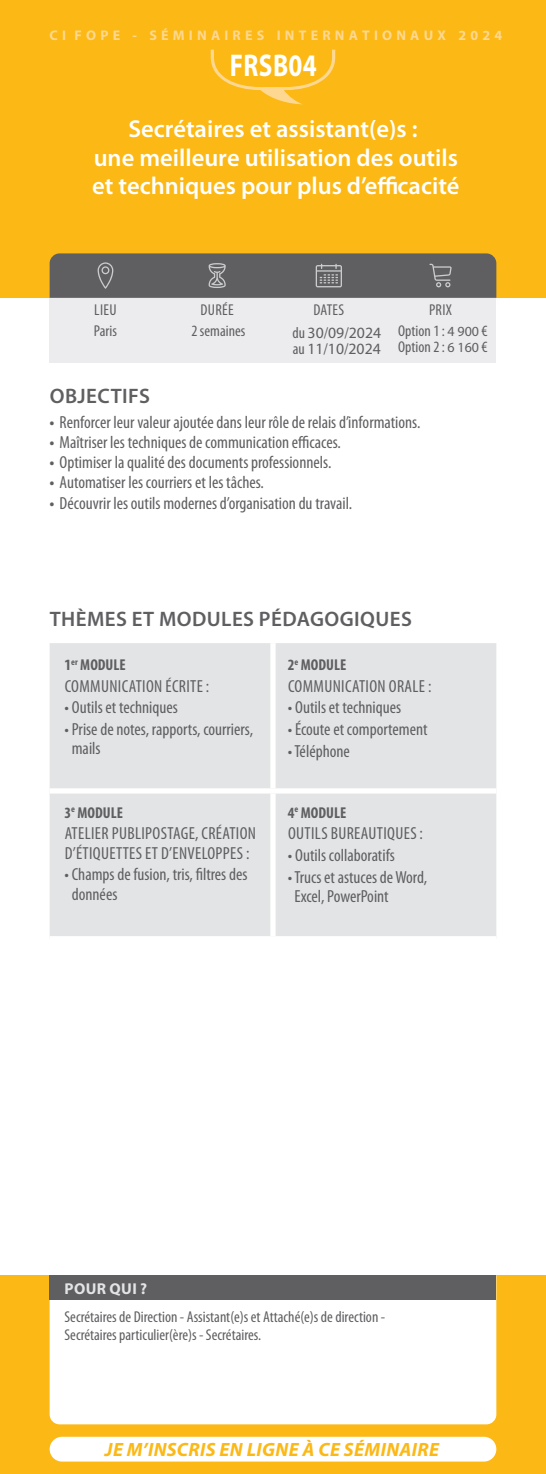
<style>
.page{position:relative;width:546px;height:1474px;background:#fff}
.page>*{position:absolute;margin:0;border:0;box-sizing:border-box;transform-origin:0 0}
.t1{font:700 31.5px "Myriad Pro";letter-spacing:.02em;color:#fff;scale:.8 1}
.t2{font:600 24.5px/28px "Myriad Pro";color:#fff;text-align:center}
.t3{font:600 21px "Myriad Pro";letter-spacing:.02em;color:#5f5f62}
.t4{font:italic 700 19.25px "Myriad Pro";letter-spacing:.02em;color:#fcb814}
.t5{font:condensed 17.5px/19.2px "Myriad Pro";color:#5f5f62}
.t6{font:condensed 17.5px/19.2px "Myriad Pro";letter-spacing:.02em;color:#5f5f62}
.t7{font:condensed 15.75px/21.7px "Myriad Pro";color:#5f5f62}
.t8{font:700 condensed 15.75px "Myriad Pro";color:#5f5f62}
.t9{font:15.75px "Myriad Pro";color:#5f5f62}
.t10{font:700 15.75px "Myriad Pro";letter-spacing:.02em;color:#e3e4e6}
.t11{font:700 14px "Myriad Pro";letter-spacing:.3em;color:#fed890}
.s1{font-stretch:normal}
.s2{font-stretch:condensed}
.s3{font-stretch:normal;font-size:14px}
.s4{font-weight:700}
</style>
<div class="page">
<div style="left:0;top:1275px;width:546px;height:198px;background:#fcb814"></div>
<div style="left:50px;top:298px;width:446px;height:64px;background:#ececee"></div>
<div style="left:50px;top:1300px;width:446px;height:124px;background:#fff"></div>
<div style="left:0;top:0;width:546px;height:298px;background:#fcb814"></div>
<svg style="left:50px;top:253px;width:446px;height:45px;background:#646363"></svg>
<div style="left:50px;top:1275px;width:446px;height:25px;background:#5f5f62"></div>
<div style="left:50px;top:643px;width:446px;height:293px;background:#e3e4e6"></div>
<div style="left:270px;top:643px;width:5px;height:145px;background:#fff"></div>
<div style="left:50px;top:788px;width:223px;height:5px;background:#fff"></div>
<div style="left:273px;top:788px;width:223px;height:5px;background:#fff"></div>
<div style="left:270px;top:793px;width:5px;height:143px;background:#fff"></div>
<svg style="left:211px;top:50px;width:124px;height:54px"></svg>
<div style="left:50px;top:1436px;width:446px;height:25px;background:#fff;border-radius:12px"></div>
<p class="t11" style="left:50px;top:26px;width:454px">CI FOPE - SÉMINAIRES INTERNATIONAUX 2024</p>
<h1 class="t1" style="left:230px;top:45px;width:110px">FRSB04</h1>
<h2 class="t2" style="left:92px;top:116px;width:369px">Secrétaires et assistant(e)s :<br>une meilleure utilisation des outils et techniques pour plus d’efficacité</h2>
<p class="t7" style="left:191px;top:299px;width:55px;text-align:center">DURÉE<br>2 semaines</p>
<p class="t7" style="left:94px;top:299px;width:24px">LIEU<br>Paris</p>
<p class="t7" style="left:292px;top:298px;width:90px;line-height:23.8px;text-indent:21px">DATES<br>du <span class="s1">30</span>/<span class="s1">09</span>/<span class="s1">2024</span></p>
<p class="t9" style="left:293px;top:339px;width:89px"><span class="s2">au</span> 11<span class="s2">/</span>10<span class="s2">/</span>2024</p>
<p class="t7" style="left:398px;top:299px;width:91px;text-align:center">PRIX<br>Option 1 : <span class="s3">4 900</span> €</p>
<p class="t7" style="left:398px;top:336px;width:91px">Option 2 : <span class="s3">6 160</span> €</p>
<p class="t3" style="left:50px;top:384px;width:102px">OBJECTIFS</p>
<p class="t5" style="left:50px;top:413px;width:372px"><span class="s4">•</span> Renforcer leur valeur ajoutée dans leur rôle de relais d’informations.</p>
<p class="t5" style="left:50px;top:433px;width:293px"><span class="s4">•</span> Maîtriser les techniques de communication efficaces.</p>
<p class="t5" style="left:50px;top:453px;width:283px"><span class="s4">•</span> Optimiser la qualité des documents professionnels.</p>
<p class="t5" style="left:50px;top:473px;width:216px"><span class="s4">•</span> Automatiser les courriers et les tâches.</p>
<p class="t5" style="left:50px;top:493px;width:304px"><span class="s4">•</span> Découvrir les outils modernes d’organisation du travail.</p>
<p class="t3" style="left:50px;top:607px;width:363px">THÈMES ET MODULES PÉDAGOGIQUES</p>
<p class="t8" style="left:64px;top:654px;width:63px">1<sup>er</sup> MODULE</p>
<p class="t6" style="left:65px;top:676px;width:146px">COMMUNICATION ÉCRITE :</p>
<p class="t5" style="left:64px;top:698px;width:115px">• Outils et techniques</p>
<p class="t5" style="left:72px;top:720px;width:183px;text-indent:-7px">• Prise de notes, rapports, courriers, mails</p>
<p class="t8" style="left:288px;top:654px;width:60px">2<sup>e</sup> MODULE</p>
<p class="t6" style="left:288px;top:676px;width:145px">COMMUNICATION ORALE :</p>
<p class="t5" style="left:288px;top:698px;width:115px">• Outils et techniques</p>
<p class="t5" style="left:288px;top:720px;width:141px">• Écoute et comportement</p>
<p class="t5" style="left:288px;top:741px;width:64px">• Téléphone</p>
<p class="t8" style="left:64px;top:802px;width:60px">3<sup>e</sup> MODULE</p>
<p class="t6" style="left:65px;top:824px;width:193px">ATELIER PUBLIPOSTAGE, CRÉATION<br>D’ÉTIQUETTES ET D’ENVELOPPES :</p>
<p class="t5" style="left:72px;top:865px;width:177px;text-indent:-7px">• Champs de fusion, tris, filtres des données</p>
<p class="t8" style="left:288px;top:802px;width:60px">4<sup>e</sup> MODULE</p>
<p class="t6" style="left:288px;top:824px;width:136px">OUTILS BUREAUTIQUES :</p>
<p class="t5" style="left:288px;top:846px;width:108px">• Outils collaboratifs</p>
<p class="t5" style="left:294px;top:867px;width:134px;text-indent:-7px">• Trucs et astuces de Word,<br>Excel, PowerPoint</p>
<p class="t10" style="left:65px;top:1278px;width:84px">POUR QUI ?</p>
<p class="t7" style="left:64px;top:1308px;width:322px;line-height:17.5px">Secrétaires de Direction - Assistant(e)s et Attaché(e)s de direction -<br>Secrétaires particulier(ère)s - Secrétaires.</p>
<p class="t4" style="left:105px;top:1437px;width:335px">JE M’INSCRIS EN LIGNE À CE SÉMINAIRE</p>
</div>
